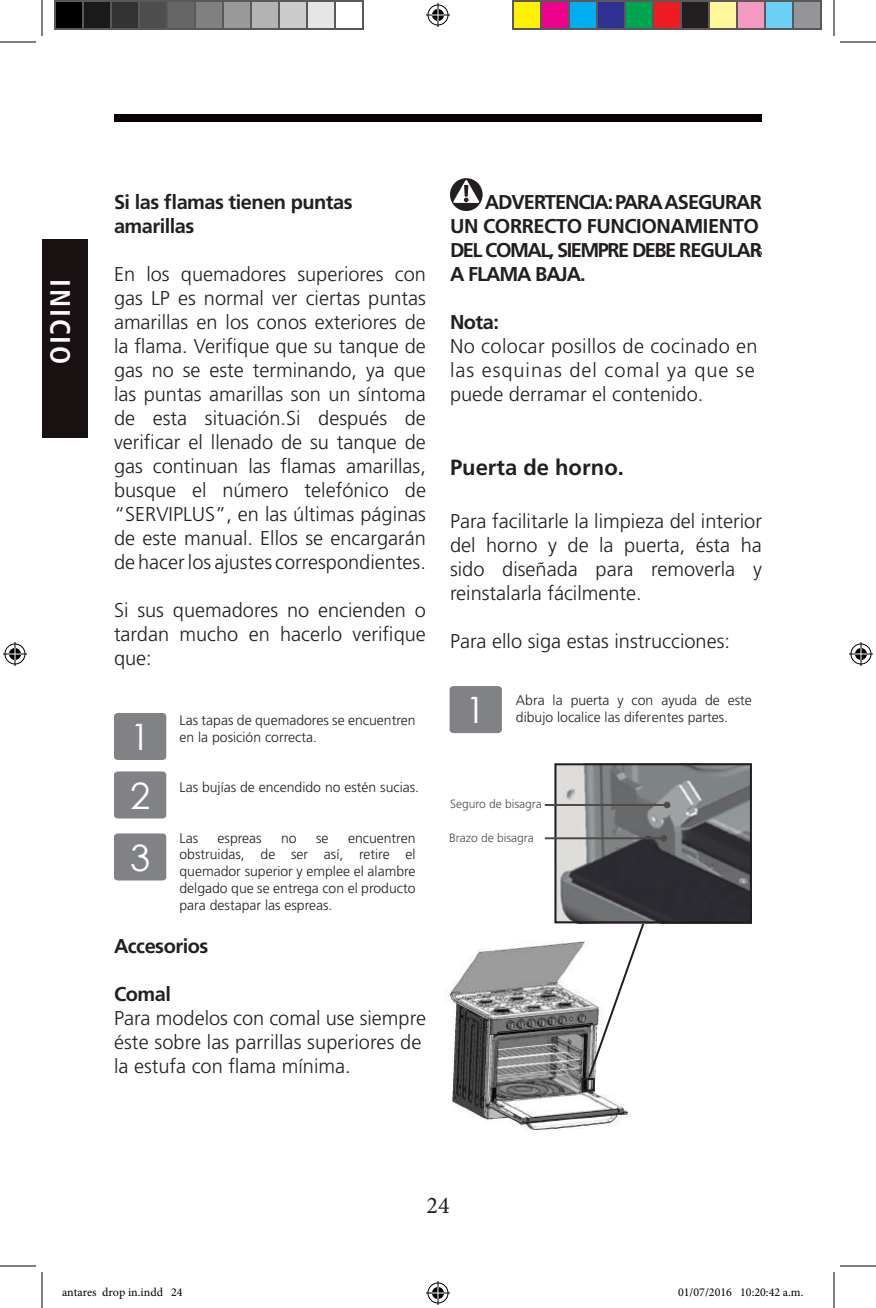
<style>
.page{position:relative;width:876px;height:1308px;background:#fff}
.page>*{position:absolute;margin:0;border:0;box-sizing:border-box;transform-origin:0 0}
.t1{font:36.4px/58.4px "Century Gothic";color:#fff}
.t2{font:700 condensed 28px "Frutiger";letter-spacing:.07em;color:#fff}
.t3{font:24px "Minion Pro";color:#231f20}
.t4{font:700 22px "Frutiger";color:#231f20}
.t5{font:300 20px/24px "Frutiger";color:#231f20;text-align:justify}
.t6{font:700 20px/24px "Frutiger";letter-spacing:-.05em;color:#231f20}
.t7{font:300 20px/24px "Frutiger";letter-spacing:.02em;color:#231f20}
.t8{font:700 20px/24px "Frutiger";letter-spacing:-.025em;color:#231f20}
.t9{font:300 14px/16.8px "Frutiger";color:#231f20}
.t10{font:12px "Minion Pro";color:#000}
.t11{font:300 12px "Frutiger";color:#524a47}
</style>
<div class="page">
<div style="left:114px;top:114px;width:648px;height:8px;background:#0a0002"></div>
<div style="left:42px;top:239px;width:45px;height:198px;background:#191011"></div>
<svg style="left:757px;top:248px;width:5px;height:8px"></svg>
<div style="left:114px;top:713px;width:52px;height:47px;background:#808285"></div>
<div style="left:114px;top:771px;width:52px;height:48px;background:#808285"></div>
<div style="left:114px;top:833px;width:52px;height:48px;background:#808285"></div>
<svg style="left:450px;top:178px;width:33px;height:33px"></svg>
<img style="left:445px;top:941px;width:184px;height:188px">
<svg style="left:587px;top:923px;width:62px;height:157px"></svg>
<div style="left:581px;top:1078px;width:14px;height:13px;border:2px solid #231f20"></div>
<div style="left:450px;top:686px;width:52px;height:47px;background:#808285"></div>
<img style="left:558px;top:766px;width:191px;height:154px">
<div style="left:555px;top:763px;width:197px;height:160px;border:2px solid #231f20"></div>
<hr style="left:545px;top:804px;width:122px;height:2px;background:#524a47">
<hr style="left:545px;top:837px;width:119px;height:2px;background:#524a47">
<svg style="left:664px;top:802px;width:6px;height:6px"></svg>
<div style="left:660px;top:835px;width:7px;height:7px;background:#524a47;border-radius:50%"></div>
<hr style="left:0;top:42px;width:36px;height:1px;background:#000">
<hr style="left:840px;top:42px;width:36px;height:1px;background:#000">
<hr style="left:0;top:1266px;width:36px;height:1px;background:#000">
<hr style="left:840px;top:1266px;width:36px;height:1px;background:#000">
<hr style="left:42px;top:0;width:1px;height:36px;background:#000">
<hr style="left:42px;top:1272px;width:1px;height:36px;background:#000">
<hr style="left:834px;top:0;width:1px;height:36px;background:#000">
<hr style="left:834px;top:1272px;width:1px;height:36px;background:#000">
<svg style="left:426px;top:3px;width:24px;height:24px"></svg>
<svg style="left:426px;top:1281px;width:24px;height:24px"></svg>
<svg style="left:3px;top:642px;width:24px;height:24px"></svg>
<svg style="left:849px;top:642px;width:24px;height:24px"></svg>
<div style="left:55px;top:1px;width:28px;height:28px;background:#000"></div>
<div style="left:54px;top:0;width:30px;height:30px;border:2px solid #595959"></div>
<div style="left:83px;top:1px;width:28px;height:28px;background:#1a1a1a"></div>
<div style="left:82px;top:0;width:30px;height:30px;border:2px solid #595959"></div>
<div style="left:111px;top:1px;width:28px;height:28px;background:#333"></div>
<div style="left:110px;top:0;width:30px;height:30px;border:2px solid #595959"></div>
<div style="left:139px;top:1px;width:28px;height:28px;background:#4d4d4d"></div>
<div style="left:138px;top:0;width:30px;height:30px;border:2px solid #595959"></div>
<div style="left:167px;top:1px;width:28px;height:28px;background:#666"></div>
<div style="left:166px;top:0;width:30px;height:30px;border:2px solid #595959"></div>
<div style="left:195px;top:1px;width:28px;height:28px;background:#808080"></div>
<div style="left:194px;top:0;width:30px;height:30px;border:2px solid #595959"></div>
<div style="left:223px;top:1px;width:28px;height:28px;background:#999"></div>
<div style="left:222px;top:0;width:30px;height:30px;border:2px solid #595959"></div>
<div style="left:251px;top:1px;width:28px;height:28px;background:#b3b3b3"></div>
<div style="left:250px;top:0;width:30px;height:30px;border:2px solid #595959"></div>
<div style="left:279px;top:1px;width:28px;height:28px;background:#ccc"></div>
<div style="left:278px;top:0;width:30px;height:30px;border:2px solid #595959"></div>
<div style="left:307px;top:1px;width:28px;height:28px;background:#e6e6e6"></div>
<div style="left:306px;top:0;width:30px;height:30px;border:2px solid #595959"></div>
<div style="left:334px;top:0;width:30px;height:30px;border:2px solid #595959"></div>
<div style="left:513px;top:1px;width:28px;height:28px;background:#fff101"></div>
<div style="left:512px;top:0;width:30px;height:30px;border:2px solid #595959"></div>
<div style="left:541px;top:1px;width:28px;height:28px;background:#ed028c"></div>
<div style="left:540px;top:0;width:30px;height:30px;border:2px solid #595959"></div>
<div style="left:569px;top:1px;width:28px;height:28px;background:#00aeef"></div>
<div style="left:568px;top:0;width:30px;height:30px;border:2px solid #595959"></div>
<div style="left:597px;top:1px;width:28px;height:28px;background:#2e3092"></div>
<div style="left:596px;top:0;width:30px;height:30px;border:2px solid #595959"></div>
<div style="left:625px;top:1px;width:28px;height:28px;background:#00a54f"></div>
<div style="left:624px;top:0;width:30px;height:30px;border:2px solid #595959"></div>
<div style="left:653px;top:1px;width:28px;height:28px;background:#ee1d23"></div>
<div style="left:652px;top:0;width:30px;height:30px;border:2px solid #595959"></div>
<div style="left:681px;top:1px;width:28px;height:28px;background:#231f20"></div>
<div style="left:680px;top:0;width:30px;height:30px;border:2px solid #595959"></div>
<div style="left:709px;top:1px;width:28px;height:28px;background:#fff79a"></div>
<div style="left:708px;top:0;width:30px;height:30px;border:2px solid #595959"></div>
<div style="left:737px;top:1px;width:28px;height:28px;background:#f499c2"></div>
<div style="left:736px;top:0;width:30px;height:30px;border:2px solid #595959"></div>
<div style="left:765px;top:1px;width:28px;height:28px;background:#6bcff6"></div>
<div style="left:764px;top:0;width:30px;height:30px;border:2px solid #595959"></div>
<div style="left:793px;top:1px;width:28px;height:28px;background:#939598"></div>
<div style="left:792px;top:0;width:30px;height:30px;border:2px solid #595959"></div>
<div style="left:678px;top:1288px;width:6px;height:9px;border:1px solid #fff;border-radius:50%"></div>
<svg style="left:679px;top:1288px;width:5px;height:9px"></svg>
<h2 class="t2" style="left:77px;top:279px;width:87px;rotate:90deg">INICIO</h2>
<p class="t8" style="left:114px;top:190px;width:240px">Si las flamas tienen puntas amarillas</p>
<p class="t5" style="left:114px;top:262px;width:314px">En los quemadores superiores con gas LP es normal ver ciertas puntas amarillas en los conos exteriores de la flama. Verifique que su tanque de gas no se este terminando, ya que las puntas amarillas son un síntoma de esta situación.Si después de verificar el llenado de su tanque de gas continuan las flamas amarillas, busque el número telefónico de “SERVIPLUS”, en las últimas páginas de este manual. Ellos se encargarán de hacer los ajustes correspondientes.</p>
<p class="t5" style="left:114px;top:598px;width:313px">Si sus quemadores no encienden o tardan mucho en hacerlo verifique que:</p>
<h1 class="t1" style="left:130px;top:707px;width:22px">1<br>2</h1>
<h1 class="t1" style="left:130px;top:828px;width:22px">3</h1>
<h1 class="t1" style="left:132px;top:785px;width:22px">2</h1>
<p class="t9" style="left:180px;top:712px;width:238px">Las tapas de quemadores se encuentren en la posición correcta.</p>
<p class="t9" style="left:180px;top:779px;width:241px">Las bujías de encendido no estén sucias.</p>
<p class="t9" style="left:180px;top:830px;width:20px">Las</p>
<p class="t9" style="left:218px;top:830px;width:46px">espreas</p>
<p class="t9" style="left:281px;top:830px;width:17px">no</p>
<p class="t9" style="left:316px;top:830px;width:14px">se</p>
<p class="t9" style="left:180px;top:830px;width:238px;text-align:justify;text-indent:169px">encuentren obstruidas, de ser así, retire el quemador superior y emplee el alambre delgado que se entrega con el producto para destapar las espreas.</p>
<p class="t8" style="left:114px;top:934px;width:96px">Accesorios</p>
<p class="t8" style="left:114px;top:982px;width:58px">Comal</p>
<p class="t5" style="left:114px;top:1006px;width:314px;text-align:left">Para modelos con comal use siempre éste sobre las parrillas superiores de la estufa con flama mínima.</p>
<p class="t6" style="left:450px;top:190px;width:314px;text-indent:35px">ADVERTENCIA: PARA ASEGURAR<br>UN CORRECTO FUNCIONAMIENTO<br>DEL COMAL, SIEMPRE DEBE REGULAR<br>A FLAMA BAJA.</p>
<p class="t8" style="left:450px;top:310px;width:51px">Nota:</p>
<p class="t7" style="left:450px;top:334px;width:309px">No colocar posillos de cocinado en las esquinas del comal ya que se puede derramar el contenido.</p>
<p class="t4" style="left:450px;top:454px;width:175px">Puerta de horno.</p>
<p class="t5" style="left:450px;top:509px;width:314px">Para facilitarle la limpieza del interior del horno y de la puerta, ésta ha sido diseñada para removerla y reinstalarla fácilmente.</p>
<p class="t5" style="left:450px;top:629px;width:282px">Para ello siga estas instrucciones:</p>
<h1 class="t1" style="left:466px;top:680px;width:22px">1</h1>
<p class="t9" style="left:516px;top:692px;width:237px">Abra la puerta y con ayuda de este dibujo localice las diferentes partes.</p>
<p class="t11" style="left:450px;top:798px;width:93px">Seguro de bisagra</p>
<p class="t11" style="left:449px;top:831px;width:86px">Brazo de bisagra</p>
<p class="t3" style="left:426px;top:1189px;width:25px">24</p>
<p class="t10" style="left:62px;top:1284px;width:122px">antares drop in.indd 24</p>
<p class="t10" style="left:678px;top:1284px;width:127px">01/07/2016 10:20:42 a.m.</p>
</div>
